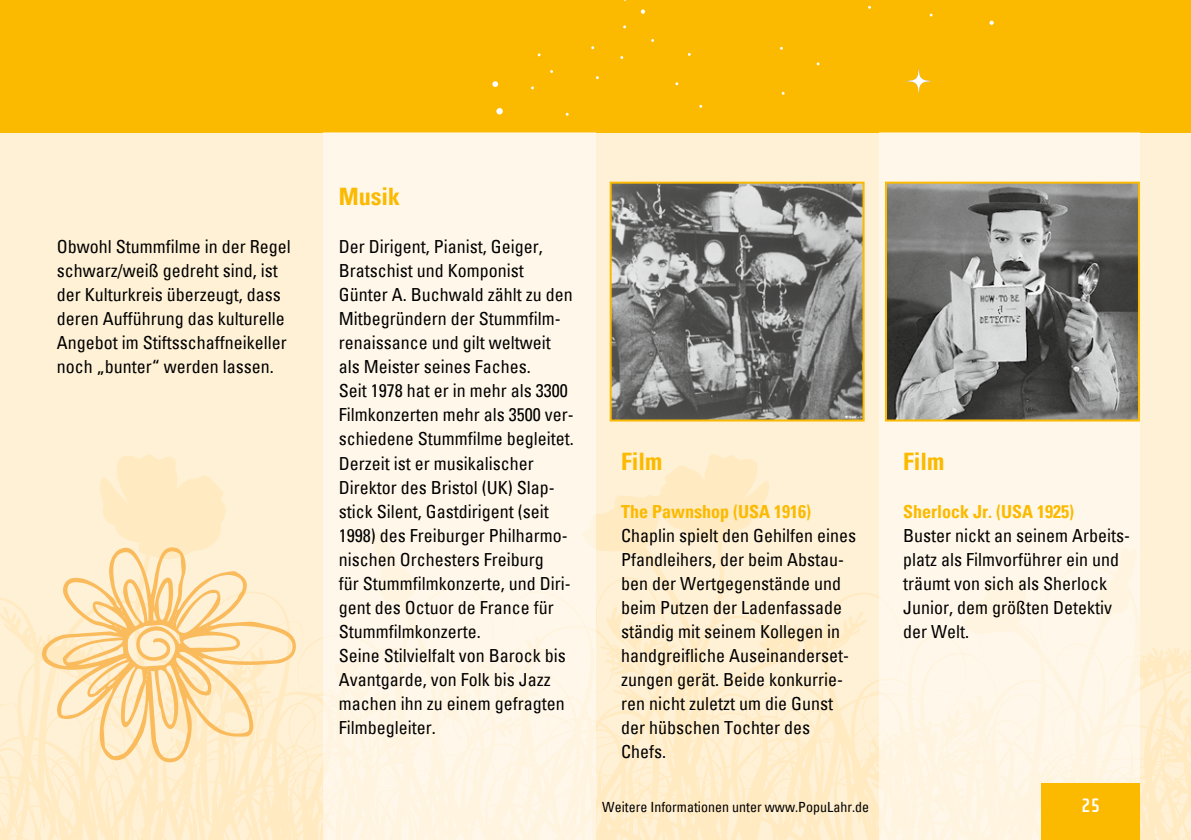
<style>
.page{position:relative;width:1191px;height:840px;background:#fff}
.page>*{position:absolute;margin:0;border:0;box-sizing:border-box;transform-origin:0 0}
.t1{font:700 condensed 24px "Univers";color:#fbba00}
.t2{font:700 20px "Cholla Sans OT";color:#fff}
.t3{font:condensed 18px/24px "Univers";color:#000}
.t4{font:700 condensed 18px "Univers";color:#fbba00}
.t5{font:condensed 14px "Univers";color:#000}
</style>
<div class="page">
<div style="left:0;top:0;width:1191px;height:839px;background:#fff1d6"></div>
<svg style="left:0;top:454px;width:1191px;height:385px"></svg>
<div style="left:0;top:0;width:1191px;height:132px;background:#fbba00"></div>
<svg style="left:900px;top:62px;width:37px;height:37px"></svg>
<svg style="left:492px;top:81px;width:6px;height:6px"></svg>
<svg style="left:641px;top:9px;width:4px;height:5px"></svg>
<div style="left:496px;top:108px;width:7px;height:6px;background:#fff;border-radius:50%"></div>
<svg style="left:989px;top:21px;width:4px;height:4px"></svg>
<div style="left:323px;top:132px;width:272px;height:707px;background:#fff7ea"></div>
<div style="left:879px;top:132px;width:261px;height:707px;background:#fff7ea"></div>
<svg style="left:42px;top:547px;width:254px;height:215px"></svg>
<div style="left:1041px;top:782px;width:99px;height:57px;background:#fbba00"></div>
<img style="left:612px;top:184px;width:249px;height:234px">
<div style="left:609px;top:181px;width:255px;height:240px;border:2px solid #fbba00"></div>
<img style="left:888px;top:184px;width:249px;height:234px">
<div style="left:885px;top:181px;width:255px;height:240px;border:2px solid #fbba00"></div>
<p class="t3" style="left:57px;top:234px;width:235px">Obwohl Stummfilme in der Regel schwarz/weiß gedreht sind, ist der Kulturkreis überzeugt, dass deren Aufführung das kulturelle<br>Angebot im Stiftsschaffneikeller noch „bunter“ werden lassen.</p>
<h1 class="t1" style="left:339px;top:182px;width:63px">Musik</h1>
<p class="t3" style="left:339px;top:234px;width:236px">Der Dirigent, Pianist, Geiger,<br>Bratschist und Komponist<br>Günter A. Buchwald zählt zu den<br>Mitbegründern der Stummfilm&shy;renaissance und gilt weltweit als Meister seines Faches.<br>Seit 1978 hat er in mehr als 3300<br>Filmkonzerten mehr als 3500 ver&shy;schiedene Stummfilme begleitet.<br>Derzeit ist er musikalischer<br>Direktor des Bristol (UK) Slap&shy;stick Silent, Gastdirigent (seit<br>1998) des Freiburger Philharmo&shy;nischen Orchesters Freiburg<br>für Stummfilmkonzerte, und Diri&shy;gent des Octuor de France für<br>Stummfilmkonzerte.<br>Seine Stilvielfalt von Barock bis<br>Avantgarde, von Folk bis Jazz machen ihn zu einem gefragten<br>Filmbegleiter.</p>
<h1 class="t1" style="left:621px;top:446px;width:43px">Film</h1>
<p class="t4" style="left:621px;top:500px;width:191px">The Pawnshop (USA 1916)</p>
<p class="t3" style="left:621px;top:522px;width:236px">Chaplin spielt den Gehilfen eines<br>Pfandleihers, der beim Abstau&shy;ben der Wertgegenstände und beim Putzen der Ladenfassade ständig mit seinem Kollegen in handgreifliche Auseinanderset&shy;zungen gerät. Beide konkurrie&shy;ren nicht zuletzt um die Gunst der hübschen Tochter des<br>Chefs.</p>
<h1 class="t1" style="left:903px;top:446px;width:43px">Film</h1>
<p class="t4" style="left:903px;top:500px;width:172px">Sherlock Jr. (USA 1925)</p>
<p class="t3" style="left:903px;top:522px;width:228px">Buster nickt an seinem Arbeits&shy;platz als Filmvorführer ein und träumt von sich als Sherlock<br>Junior, dem größten Detektiv der Welt.</p>
<p class="t5" style="left:602px;top:797px;width:268px">Weitere Informationen unter www.PopuLahr.de</p>
<p class="t2" style="left:1081px;top:793px;width:21px">25</p>
</div>
